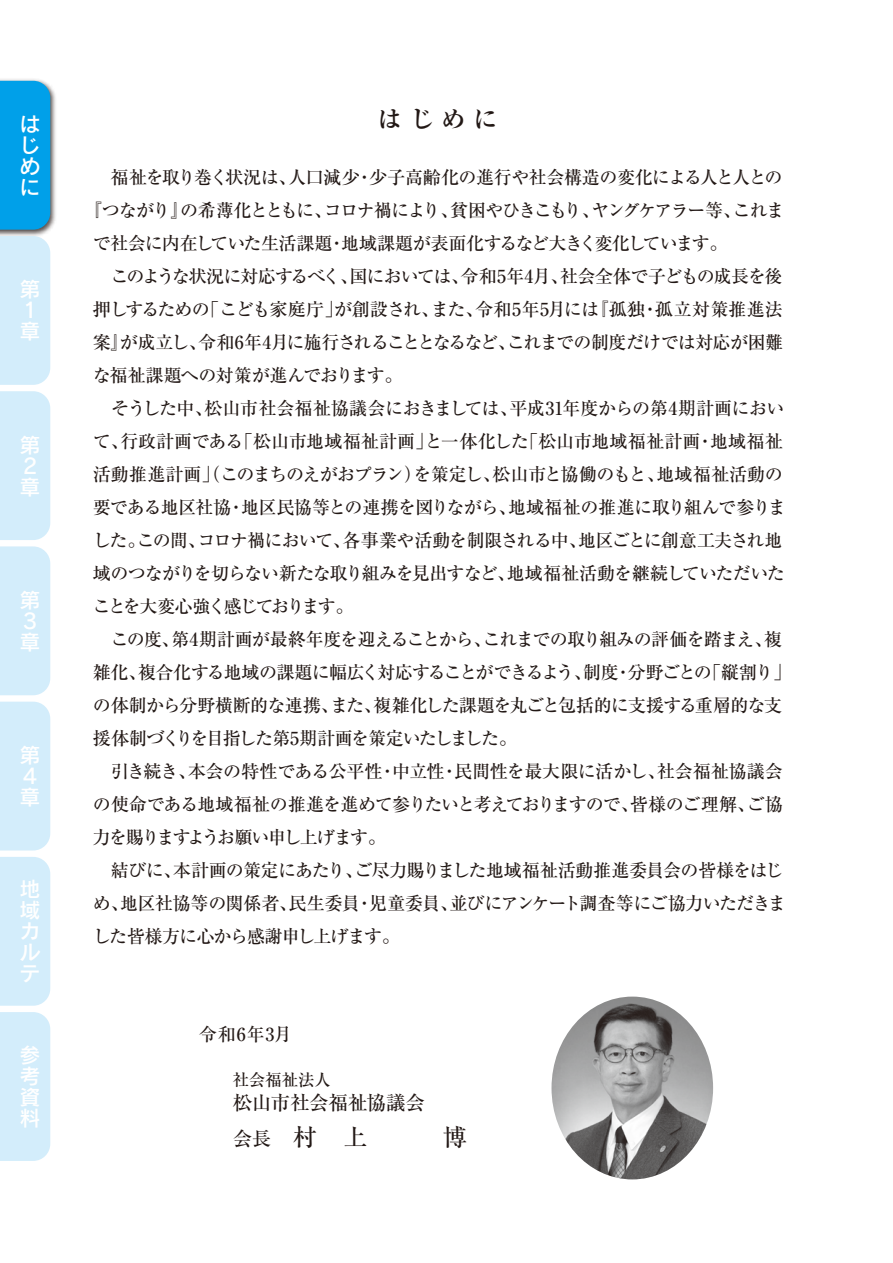
<style>
.page{position:relative;width:893px;height:1263px;background:#fff}
.page>*{position:absolute;margin:0;border:0;box-sizing:border-box;transform-origin:0 0}
.t1{font:500 24px "Ryumin Pro";color:#221815}
.t2{font:700 24px "Ryumin Pro";color:#221815}
.t3{font:21px/21px "Rodin Pro DB";color:#fff}
.t4{font:500 19.5px "Ryumin Pro";letter-spacing:-.015em;color:#221815}
.t5{font:500 18px "Ryumin Pro";letter-spacing:-.04em;color:#221815}
.t6{font:500 18px "Ryumin Pro";letter-spacing:-.02em;color:#221815}
.t7{font:500 18px "Ryumin Pro";letter-spacing:-.085em;color:#221815}
.t8{font:500 18px "Ryumin Pro";color:#221815}
.t9{font:500 18px "Ryumin Pro";letter-spacing:-.06em;color:#221815}
.t10{font:500 18px "Ryumin Pro";letter-spacing:-.115em;color:#221815}
.t11{font:500 16.5px "Ryumin Pro";letter-spacing:-.015em;color:#221815}
.s1{font-size:19.5px}
</style>
<div class="page">
<img style="left:0;top:79px;width:56px;height:157px">
<div style="left:0;top:81px;width:50px;height:149px;background:#00a0e9"></div>
<div style="left:0;top:236px;width:50px;height:149px;background:#d3edfb"></div>
<div style="left:0;top:391px;width:50px;height:149px;background:#d3edfb"></div>
<div style="left:0;top:546px;width:50px;height:149px;background:#d3edfb"></div>
<div style="left:0;top:702px;width:50px;height:148px;background:#d3edfb"></div>
<div style="left:0;top:857px;width:50px;height:149px;background:#d3edfb"></div>
<div style="left:0;top:1012px;width:50px;height:149px;background:#d3edfb"></div>
<img style="left:551px;top:996px;width:162px;height:183px">
<p class="t3" style="left:20px;top:112px;width:21px;text-align:justify">はじめに</p>
<p class="t3" style="left:20px;top:278px;width:21px">第<br>1章</p>
<p class="t3" style="left:20px;top:433px;width:21px">第<br>2章</p>
<p class="t3" style="left:20px;top:589px;width:21px">第<br>3章</p>
<p class="t3" style="left:20px;top:744px;width:21px">第<br>4章</p>
<p class="t3" style="left:20px;top:878px;width:22px;text-align:justify">地域カルテ</p>
<p class="t3" style="left:20px;top:1044px;width:22px;text-align:justify">参考資料</p>
<h1 class="t2" style="left:378px;top:100px;width:121px">は じ め に</h1>
<p class="t5" style="left:93px;top:163px;width:691px">　福祉を取り巻く状況は、人口減少・少子高齢化の進行や社会構造の変化による人と人との</p>
<p class="t7" style="left:84px;top:196px;width:702px">『つながり』の希薄化とともに、コロナ禍により、貧困やひきこもり、ヤングケアラー等、これま</p>
<p class="t5" style="left:93px;top:229px;width:637px">で社会に内在していた生活課題・地域課題が表面化するなど大きく変化しています。</p>
<p class="t5" style="left:93px;top:262px;width:691px">　このような状況に対応するべく、国においては、令和5年4月、社会全体で子どもの成長を後</p>
<p class="t6" style="left:93px;top:295px;width:691px">押しするための「こども家庭庁」が創設され、また、令和5年5月には『孤独・孤立対策推進法</p>
<p class="t5" style="left:93px;top:328px;width:692px">案』が成立し、令和6年4月に施行されることとなるなど、これまでの制度だけでは対応が困難</p>
<p class="t5" style="left:93px;top:361px;width:311px">な福祉課題への対策が進んでおります。</p>
<p class="t6" style="left:93px;top:394px;width:693px">　そうした中、松山市社会福祉協議会におきましては、平成31年度からの第4期計画におい</p>
<p class="t8" style="left:93px;top:427px;width:692px">て、行政計画である「松山市地域福祉計画」と一体化した「松山市地域福祉計画・地域福祉</p>
<p class="t5" style="left:93px;top:460px;width:691px">活動推進計画」（このまちのえがおプラン）を策定し、松山市と協働のもと、地域福祉活動の</p>
<p class="t5" style="left:93px;top:493px;width:694px">要である地区社協・地区民協等との連携を図りながら、地域福祉の推進に取り組んで参りま</p>
<p class="t5" style="left:93px;top:526px;width:691px">した。この間、コロナ禍において、各事業や活動を制限される中、地区ごとに創意工夫され地</p>
<p class="t5" style="left:93px;top:559px;width:693px">域のつながりを切らない新たな取り組みを見出すなど、地域福祉活動を継続していただいた</p>
<p class="t10" style="left:93px;top:592px;width:263px">ことを大変心強く感じております。</p>
<p class="t5" style="left:93px;top:625px;width:691px">　この度、第4期計画が最終年度を迎えることから、これまでの取り組みの評価を踏まえ、複</p>
<p class="t5" style="left:93px;top:658px;width:700px">雑化、複合化する地域の課題に幅広く対応することができるよう、制度・分野ごとの「縦割り」</p>
<p class="t5" style="left:93px;top:691px;width:691px">の体制から分野横断的な連携、また、複雑化した課題を丸ごと包括的に支援する重層的な支</p>
<p class="t7" style="left:93px;top:724px;width:426px">援体制づくりを目指した第5期計画を策定いたしました。</p>
<p class="t6" style="left:93px;top:757px;width:692px">　引き続き、本会の特性である公平性・中立性・民間性を最大限に活かし、社会福祉協議会</p>
<p class="t5" style="left:93px;top:790px;width:692px">の使命である地域福祉の推進を進めて参りたいと考えておりますので、皆様のご理解、ご協</p>
<p class="t7" style="left:93px;top:823px;width:295px">力を賜りますようお願い申し上げます。</p>
<p class="t5" style="left:93px;top:856px;width:692px">　結びに、本計画の策定にあたり、ご尽力賜りました地域福祉活動推進委員会の皆様をはじ</p>
<p class="t5" style="left:93px;top:889px;width:694px">め、地区社協等の関係者、民生委員・児童委員、並びにアンケート調査等にご協力いただきま</p>
<p class="t9" style="left:93px;top:922px;width:309px">した皆様方に心から感謝申し上げます。</p>
<p class="t5" style="left:199px;top:1020px;width:94px">令和6年3月</p>
<p class="t11" style="left:233px;top:1066px;width:99px">社会福祉法人</p>
<p class="t4" style="left:233px;top:1087px;width:194px">松山市社会福祉協議会</p>
<h1 class="t1" style="left:233px;top:1118px;width:236px"><span class="s1">会長</span> 村　上　　　博</h1>
</div>
